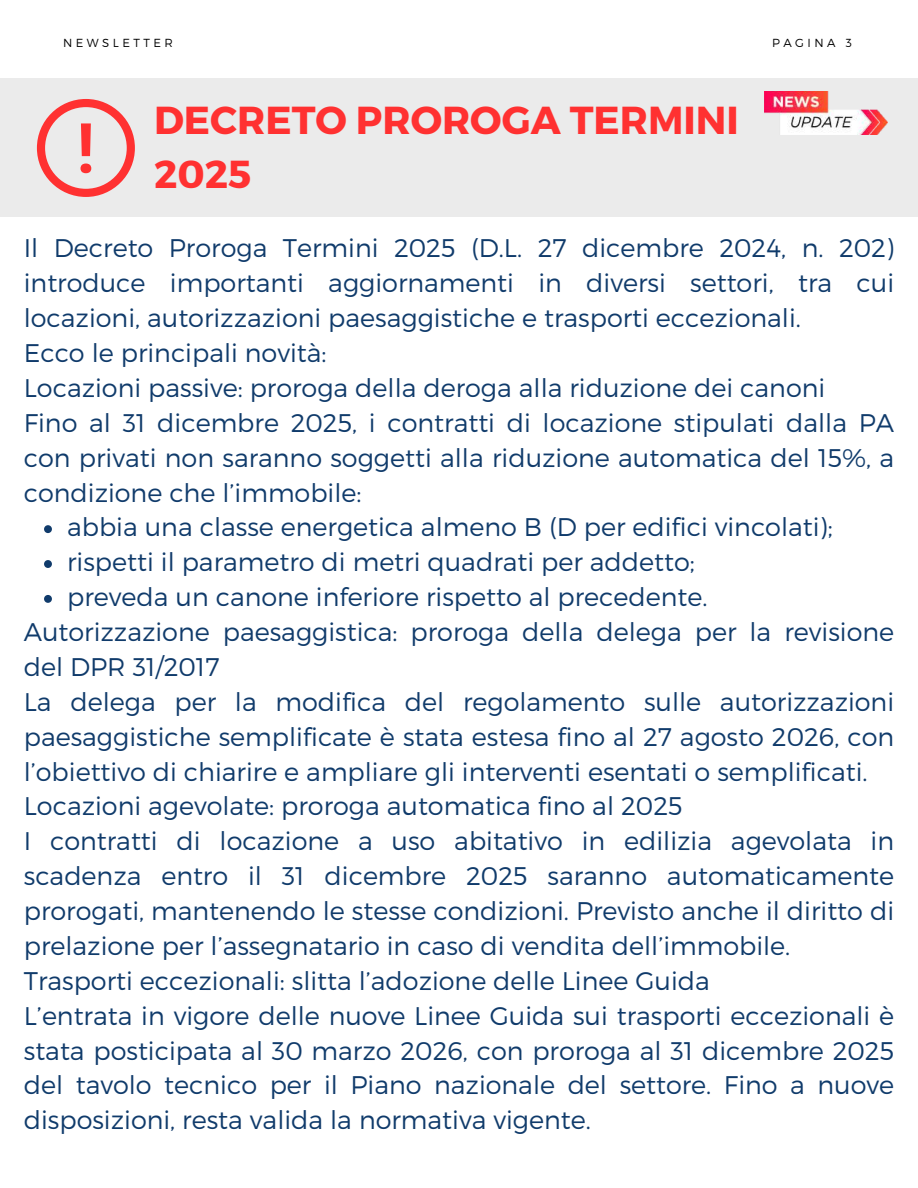
<style>
.page{position:relative;width:918px;height:1188px;background:#fff}
.page>*{position:absolute;margin:0;border:0;box-sizing:border-box;transform-origin:0 0}
.t1{font:700 39px/54px "Montserrat";color:#ff3131}
.t2{font:300 25.5px "Montserrat";color:#103b6b}
.t3{font:300 11.7px "Montserrat";letter-spacing:.3em;color:#000}
</style>
<div class="page">
<div style="left:0;top:79px;width:918px;height:138px;background:#ebebeb"></div>
<svg style="left:37px;top:99px;width:98px;height:98px"></svg>
<img style="left:765px;top:92px;width:123px;height:43px">
<svg style="left:44px;top:525px;width:8px;height:8px"></svg>
<svg style="left:44px;top:560px;width:8px;height:8px"></svg>
<svg style="left:44px;top:595px;width:8px;height:8px"></svg>
<p class="t3" style="left:63px;top:35px;width:111px">NEWSLETTER</p>
<p class="t3" style="left:772px;top:35px;width:81px">PAGINA 3</p>
<h1 class="t1" style="left:154px;top:91px;width:586px">DECRETO PROROGA TERMINI<br>2025</h1>
<p class="t2" style="left:24px;top:232px;width:872px">Il Decreto Proroga Termini 2025 (D.L. 27 dicembre 2024, n. 202)</p>
<p class="t2" style="left:24px;top:267px;width:872px">introduce importanti aggiornamenti in diversi settori, tra cui</p>
<p class="t2" style="left:24px;top:302px;width:779px">locazioni, autorizzazioni paesaggistiche e trasporti eccezionali.</p>
<p class="t2" style="left:24px;top:336px;width:304px">Ecco le principali novità:</p>
<p class="t2" style="left:24px;top:371px;width:803px">Locazioni passive: proroga della deroga alla riduzione dei canoni</p>
<p class="t2" style="left:24px;top:406px;width:872px">Fino al 31 dicembre 2025, i contratti di locazione stipulati dalla PA</p>
<p class="t2" style="left:24px;top:441px;width:872px">con privati non saranno soggetti alla riduzione automatica del 15%, a</p>
<p class="t2" style="left:24px;top:476px;width:339px">condizione che l’immobile:</p>
<p class="t2" style="left:67px;top:511px;width:767px">abbia una classe energetica almeno B (D per edifici vincolati);</p>
<p class="t2" style="left:67px;top:546px;width:629px">rispetti il parametro di metri quadrati per addetto;</p>
<p class="t2" style="left:67px;top:581px;width:642px">preveda un canone inferiore rispetto al precedente.</p>
<p class="t2" style="left:24px;top:615px;width:872px">Autorizzazione paesaggistica: proroga della delega per la revisione</p>
<p class="t2" style="left:24px;top:650px;width:197px">del DPR 31/2017</p>
<p class="t2" style="left:24px;top:685px;width:872px">La delega per la modifica del regolamento sulle autorizzazioni</p>
<p class="t2" style="left:24px;top:720px;width:872px">paesaggistiche semplificate è stata estesa fino al 27 agosto 2026, con</p>
<p class="t2" style="left:24px;top:755px;width:845px">l’obiettivo di chiarire e ampliare gli interventi esentati o semplificati.</p>
<p class="t2" style="left:24px;top:790px;width:660px">Locazioni agevolate: proroga automatica fino al 2025</p>
<p class="t2" style="left:24px;top:825px;width:872px">I contratti di locazione a uso abitativo in edilizia agevolata in</p>
<p class="t2" style="left:24px;top:860px;width:872px">scadenza entro il 31 dicembre 2025 saranno automaticamente</p>
<p class="t2" style="left:24px;top:894px;width:872px">prorogati, mantenendo le stesse condizioni. Previsto anche il diritto di</p>
<p class="t2" style="left:24px;top:929px;width:768px">prelazione per l’assegnatario in caso di vendita dell’immobile.</p>
<p class="t2" style="left:24px;top:964px;width:688px">Trasporti eccezionali: slitta l’adozione delle Linee Guida</p>
<p class="t2" style="left:24px;top:999px;width:872px">L’entrata in vigore delle nuove Linee Guida sui trasporti eccezionali è</p>
<p class="t2" style="left:24px;top:1034px;width:872px">stata posticipata al 30 marzo 2026, con proroga al 31 dicembre 2025</p>
<p class="t2" style="left:24px;top:1069px;width:872px">del tavolo tecnico per il Piano nazionale del settore. Fino a nuove</p>
<p class="t2" style="left:24px;top:1104px;width:569px">disposizioni, resta valida la normativa vigente.</p>
</div>
